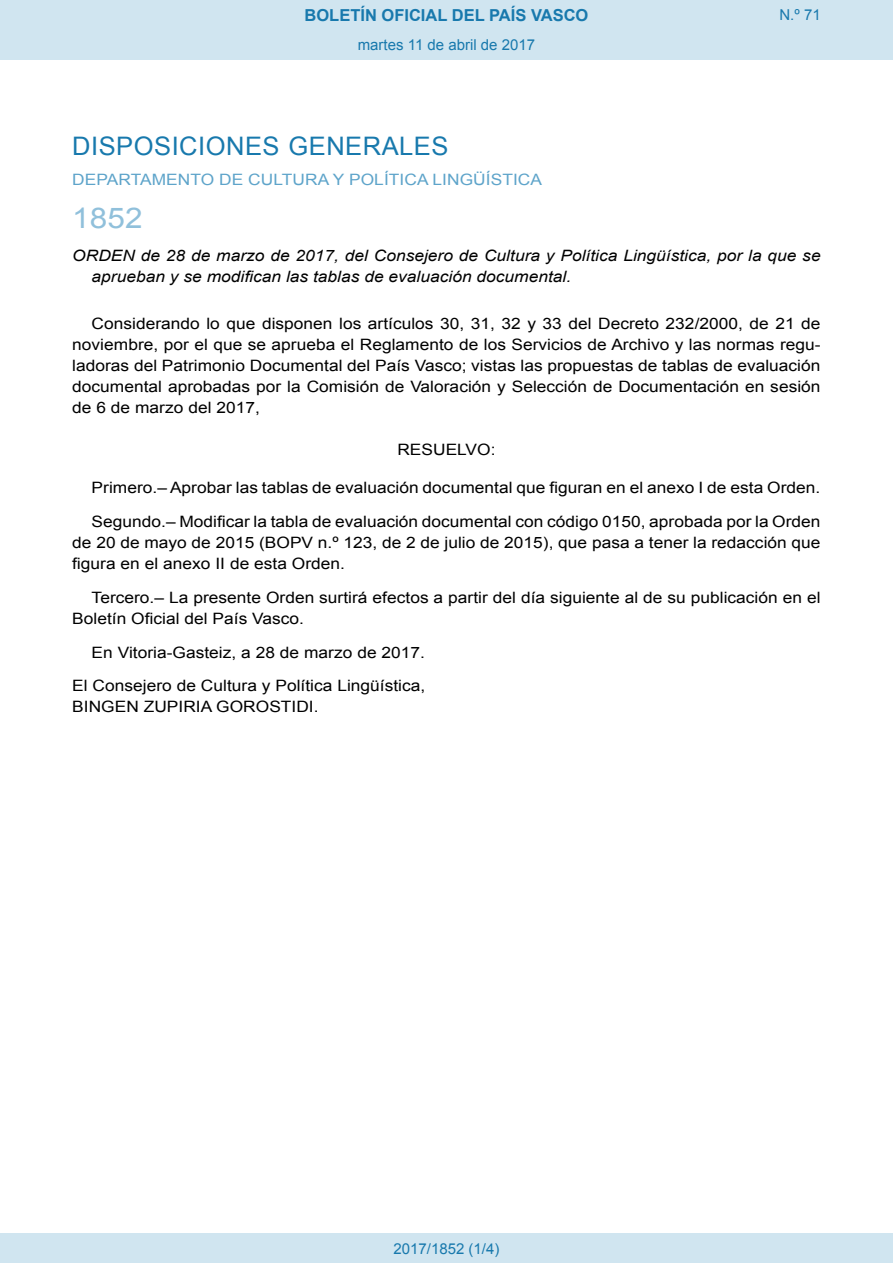
<style>
.page{position:relative;width:893px;height:1263px;background:#fff}
.page>*{position:absolute;margin:0;border:0;box-sizing:border-box;transform-origin:0 0}
.BOPVOrden{font:28.5px "Arial";color:#90c0db;scale:1.11 1}
.BOPVSeccion{font:25.5px "Arial";letter-spacing:.02em;color:#1879ad}
.t1{font:700 16.5px "Arial";color:#1879ad}
.BOPVDetalle{font:15.6px/21px "Arial";color:#000;text-align:justify;scale:1.11 1}
.BOPVTitulo{font:italic 15.6px/21px "Arial";color:#000;scale:1.11 1}
.BOPVOrganismo{font:15.6px "Arial";letter-spacing:.005em;color:#5ea4ca;scale:1.11 1}
.BOPVFirmaPuesto{font:15.6px "Arial";color:#000;scale:1.11 1}
.BOPVFirmaLugFec{font:15.6px "Arial";color:#000;scale:1.11 1}
.BOPVFirmaNombre{font:15.6px "Arial";color:#000;scale:1.11 1}
.BOPVClave{font:15.6px "Arial";color:#000;scale:1.11 1}
.Paginacion_Centro{font:15px "Arial";color:#1879ad}
</style>
<div class="page">
<div style="left:0;top:0;width:893px;height:60px;background:#d0e5f0"></div>
<div style="left:0;top:1233px;width:893px;height:30px;background:#d0e5f0"></div>
<p class="t1" style="left:305px;top:4px;width:285px">BOLETÍN OFICIAL DEL PAÍS VASCO</p>
<p class="Paginacion_Centro" style="left:358px;top:35px;width:179px">martes 11 de abril de 2017</p>
<p class="Paginacion_Centro" style="left:779px;top:5px;width:43px">N.º 71</p>
<p class="BOPVSeccion" style="left:72px;top:129px;width:378px">DISPOSICIONES GENERALES</p>
<p class="BOPVOrganismo" style="left:72px;top:169px;width:425px">DEPARTAMENTO DE CULTURA Y POLÍTICA LINGÜÍSTICA</p>
<p class="BOPVOrden" style="left:72px;top:199px;width:65px">1852</p>
<p class="BOPVTitulo" style="left:92px;top:246px;width:658px;text-indent:-19px">ORDEN de 28 de marzo de 2017, del Consejero de Cultura y Política Lingüística, por la que se aprueban y se modifican las tablas de evaluación documental.</p>
<p class="BOPVDetalle" style="left:72px;top:313px;width:676px;text-indent:19px">Considerando lo que disponen los artículos 30, 31, 32 y 33 del Decreto 232/2000, de 21 de noviembre, por el que se aprueba el Reglamento de los Servicios de Archivo y las normas regu&shy;ladoras del Patrimonio Documental del País Vasco; vistas las propuestas de tablas de evaluación documental aprobadas por la Comisión de Valoración y Selección de Documentación en sesión de 6 de marzo del 2017,</p>
<p class="BOPVClave" style="left:397px;top:440px;width:90px">RESUELVO:</p>
<p class="BOPVDetalle" style="left:92px;top:477px;width:658px">Primero.– Aprobar las tablas de evaluación documental que figuran en el anexo I de esta Orden.</p>
<p class="BOPVDetalle" style="left:72px;top:511px;width:676px;text-indent:19px">Segundo.– Modificar la tabla de evaluación documental con código 0150, aprobada por la Orden de 20 de mayo de 2015 (BOPV n.º 123, de 2 de julio de 2015), que pasa a tener la redacción que figura en el anexo II de esta Orden.</p>
<p class="BOPVDetalle" style="left:72px;top:587px;width:676px;text-indent:19px">Tercero.– La presente Orden surtirá efectos a partir del día siguiente al de su publicación en el<br>Boletín Oficial del País Vasco.</p>
<p class="BOPVFirmaLugFec" style="left:92px;top:642px;width:302px">En Vitoria-Gasteiz, a 28 de marzo de 2017.</p>
<p class="BOPVFirmaPuesto" style="left:72px;top:676px;width:320px">El Consejero de Cultura y Política Lingüística,</p>
<p class="BOPVFirmaNombre" style="left:72px;top:697px;width:223px">BINGEN ZUPIRIA GOROSTIDI.</p>
<p class="Paginacion_Centro" style="left:393px;top:1238px;width:107px">2017/1852 (1/4)</p>
</div>
